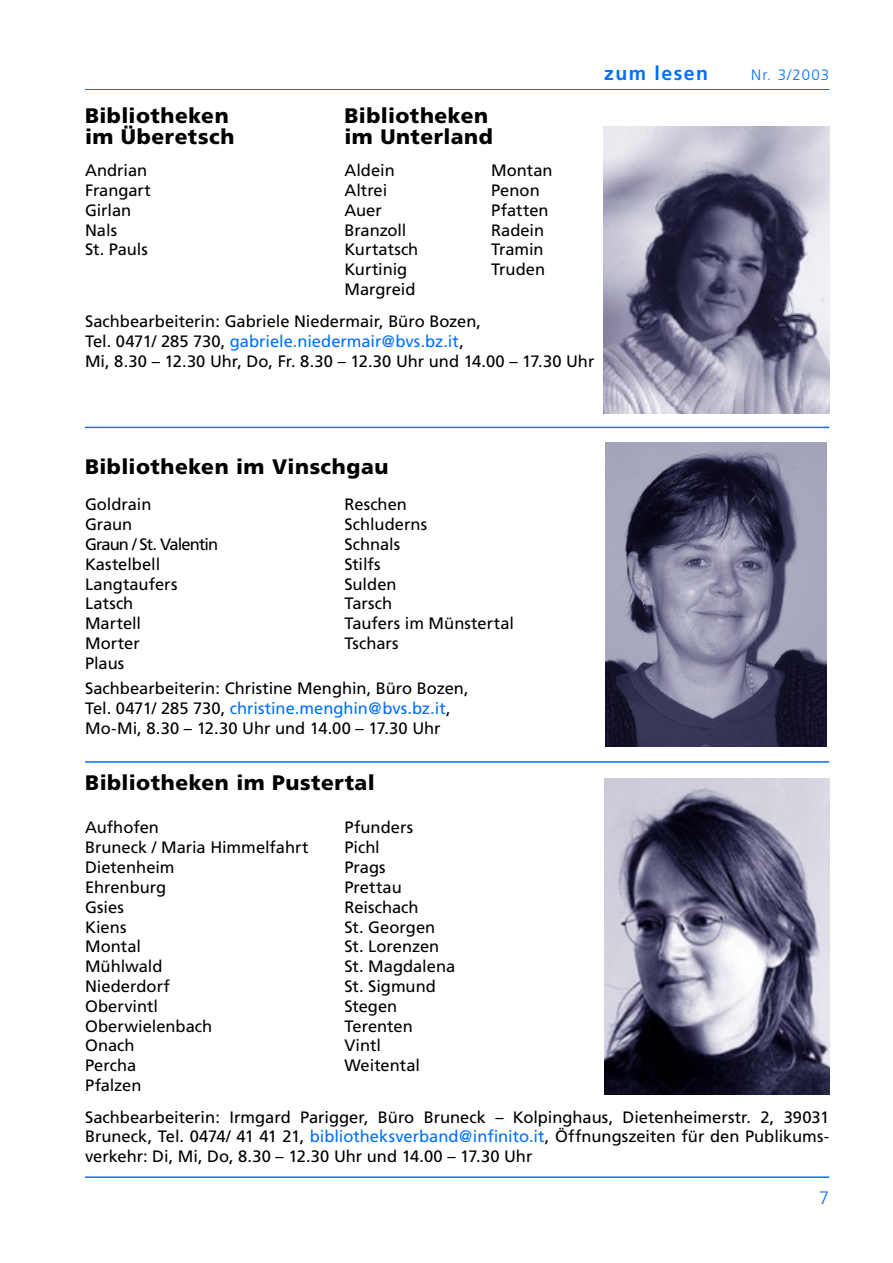
<style>
.page{position:relative;width:893px;height:1263px;background:#fff}
.page>*{position:absolute;margin:0;border:0;box-sizing:border-box;transform-origin:0 0}
.t1{font:900 21px/21px "Frutiger";letter-spacing:.02em;color:#000}
.t2{font:700 19.5px "Frutiger";letter-spacing:.075em;color:#0070ff}
.t3{font:300 18px "Frutiger";color:#0070ff}
.t4{font:16.5px/19.8px "Frutiger";color:#000}
.t5{font:300 15px "Frutiger";letter-spacing:.075em;color:#0070ff}
.s1{color:#0070ff}
</style>
<div class="page">
<hr style="left:85px;top:89px;width:744px;height:1px;background:#0070ff">
<hr style="left:85px;top:427px;width:744px;height:1px;background:#0070ff">
<img style="left:604px;top:126px;width:225px;height:288px">
<hr style="left:85px;top:761px;width:744px;height:2px;background:#0070ff">
<hr style="left:85px;top:1176px;width:744px;height:2px;background:#0070ff">
<img style="left:604px;top:779px;width:226px;height:315px">
<img style="left:605px;top:442px;width:222px;height:304px">
<p class="t1" style="left:85px;top:104px;width:151px">Bibliotheken im Überetsch</p>
<p class="t4" style="left:85px;top:160px;width:68px">Andrian<br>Frangart<br>Girlan<br>Nals<br>St. Pauls</p>
<p class="t1" style="left:344px;top:104px;width:150px">Bibliotheken im Unterland</p>
<p class="t4" style="left:344px;top:160px;width:75px">Aldein<br>Altrei<br>Auer<br>Branzoll<br>Kurtatsch<br>Kurtinig<br>Margreid</p>
<p class="t4" style="left:491px;top:160px;width:63px">Montan<br>Penon<br>Pfatten<br>Radein<br>Tramin<br>Truden</p>
<p class="t4" style="left:85px;top:311px;width:511px">Sachbearbeiterin: Gabriele Niedermair, Büro Bozen,<br>Tel. 0471/ 285 730, <span class="s1">gabriele.niedermair@bvs.bz.it</span>,<br>Mi, 8.30 – 12.30 Uhr, Do, Fr. 8.30 – 12.30 Uhr und 14.00 – 17.30 Uhr</p>
<p class="t2" style="left:604px;top:61px;width:105px">zum lesen</p>
<p class="t5" style="left:751px;top:66px;width:79px">Nr. 3/2003</p>
<p class="t1" style="left:85px;top:456px;width:305px">Bibliotheken im Vinschgau</p>
<p class="t4" style="left:85px;top:495px;width:135px">Goldrain<br>Graun<br>Graun / St. Valentin<br>Kastelbell<br>Langtaufers<br>Latsch<br>Martell<br>Morter<br>Plaus</p>
<p class="t4" style="left:344px;top:495px;width:171px">Reschen<br>Schluderns<br>Schnals<br>Stilfs<br>Sulden<br>Tarsch<br>Taufers im Münstertal<br>Tschars</p>
<p class="t4" style="left:85px;top:678px;width:385px">Sachbearbeiterin: Christine Menghin, Büro Bozen,<br>Tel. 0471/ 285 730, <span class="s1">christine.menghin@bvs.bz.it</span>,<br>Mo-Mi, 8.30 – 12.30 Uhr und 14.00 – 17.30 Uhr</p>
<p class="t1" style="left:85px;top:772px;width:291px">Bibliotheken im Pustertal</p>
<p class="t4" style="left:85px;top:818px;width:225px">Aufhofen<br>Bruneck / Maria Himmelfahrt<br>Dietenheim<br>Ehrenburg<br>Gsies<br>Kiens<br>Montal<br>Mühlwald<br>Niederdorf<br>Obervintl<br>Oberwielenbach<br>Onach<br>Percha<br>Pfalzen</p>
<p class="t4" style="left:344px;top:818px;width:112px">Pfunders<br>Pichl<br>Prags<br>Prettau<br>Reischach<br>St. Georgen<br>St. Lorenzen<br>St. Magdalena<br>St. Sigmund<br>Stegen<br>Terenten<br>Vintl<br>Weitental</p>
<p class="t4" style="left:85px;top:1107px;width:746px;text-align:justify">Sachbearbeiterin: Irmgard Parigger, Büro Bruneck – Kolpinghaus, Dietenheimerstr. 2, 39031<br>Bruneck, Tel. 0474/ 41 41 21, <span class="s1">bibliotheksverband@infinito.it</span>, Öffnungszeiten für den Publikums&shy;verkehr: Di, Mi, Do, 8.30 – 12.30 Uhr und 14.00 – 17.30 Uhr</p>
<p class="t3" style="left:819px;top:1188px;width:12px">7</p>
</div>
